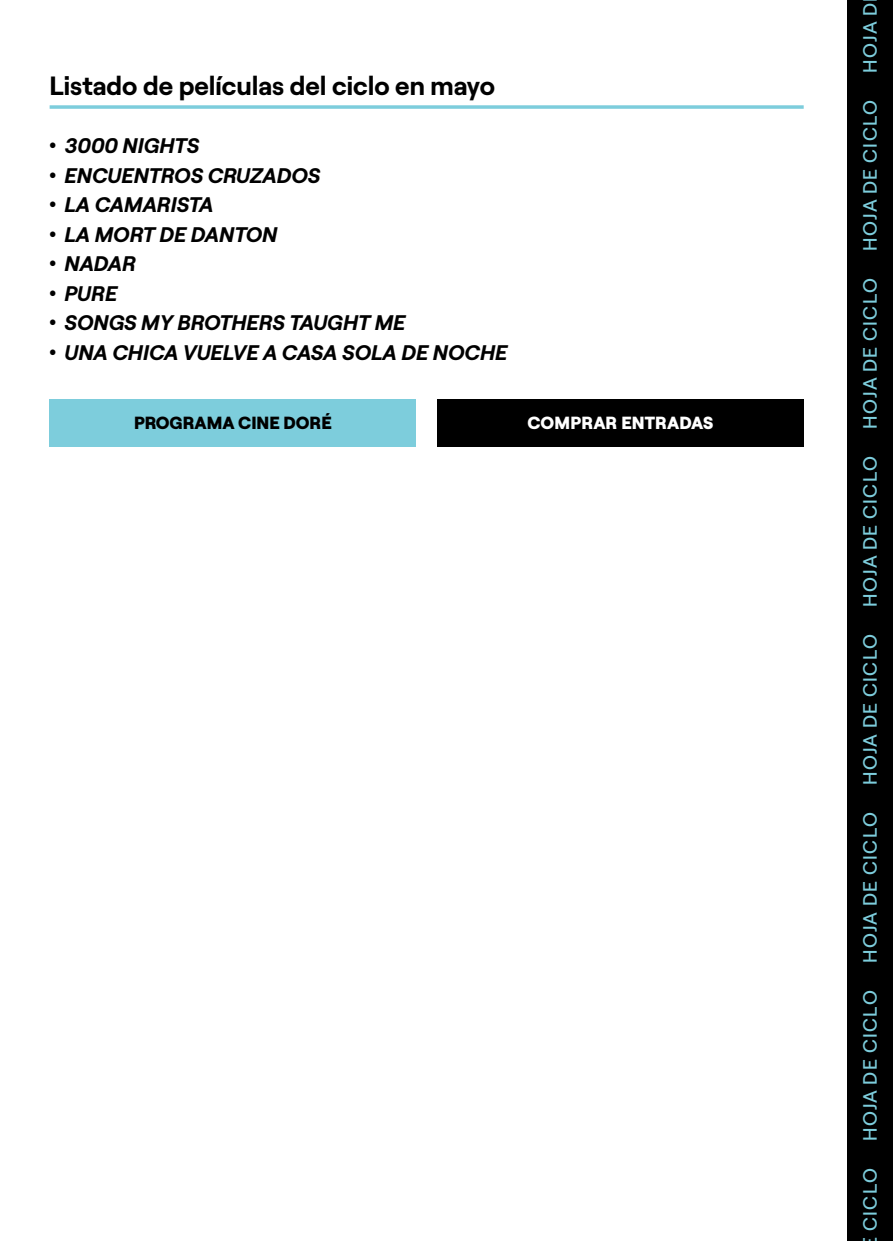
<style>
.page{position:relative;width:893px;height:1241px;background:#fff}
.page>*{position:absolute;margin:0;border:0;box-sizing:border-box;transform-origin:0 0}
.t1{font:700 26.25px "Roobert";color:#000}
.t2{font:italic 700 21px "Roobert";color:#000}
.t3{font:500 19.25px "Roobert";letter-spacing:.08em;color:#7dcddc}
.t4{font:800 17.5px "Roobert";color:#000}
.t5{font:800 17.5px "Roobert";letter-spacing:.01em;color:#fff}
</style>
<div class="page">
<div style="left:848px;top:0;width:45px;height:1240px;background:#000"></div>
<svg style="left:50px;top:105px;width:754px;height:4px;background:#8cd3e0"></svg>
<div style="left:437px;top:399px;width:367px;height:47px;background:#000"></div>
<div style="left:50px;top:399px;width:366px;height:47px;background:#7dcddc"></div>
<p class="t1" style="left:50px;top:66px;width:447px">Listado de películas del ciclo en mayo</p>
<p class="t2" style="left:50px;top:129px;width:151px">• 3000 NIGHTS</p>
<p class="t2" style="left:50px;top:159px;width:272px">• ENCUENTROS CRUZADOS</p>
<p class="t2" style="left:50px;top:188px;width:165px">• LA CAMARISTA</p>
<p class="t2" style="left:50px;top:218px;width:229px">• LA MORT DE DANTON</p>
<p class="t2" style="left:50px;top:247px;width:88px">• NADAR</p>
<p class="t2" style="left:50px;top:277px;width:69px">• PURE</p>
<p class="t2" style="left:50px;top:306px;width:357px">• SONGS MY BROTHERS TAUGHT ME</p>
<p class="t2" style="left:50px;top:336px;width:459px">• UNA CHICA VUELVE A CASA SOLA DE NOCHE</p>
<p class="t4" style="left:134px;top:409px;width:199px">PROGRAMA CINE DORÉ</p>
<p class="t5" style="left:527px;top:409px;width:187px">COMPRAR ENTRADAS</p>
<p class="t3" style="left:855px;top:73px;width:71px;rotate:-90deg">HOJA D</p>
<p class="t3" style="left:855px;top:250px;width:152px;rotate:-90deg">HOJA DE CICLO</p>
<p class="t3" style="left:855px;top:428px;width:152px;rotate:-90deg">HOJA DE CICLO</p>
<p class="t3" style="left:855px;top:606px;width:152px;rotate:-90deg">HOJA DE CICLO</p>
<p class="t3" style="left:855px;top:784px;width:152px;rotate:-90deg">HOJA DE CICLO</p>
<p class="t3" style="left:855px;top:962px;width:152px;rotate:-90deg">HOJA DE CICLO</p>
<p class="t3" style="left:855px;top:1140px;width:152px;rotate:-90deg">HOJA DE CICLO</p>
<p class="t3" style="left:855px;top:1231px;width:65px;rotate:-90deg">CICLO</p>
</div>
